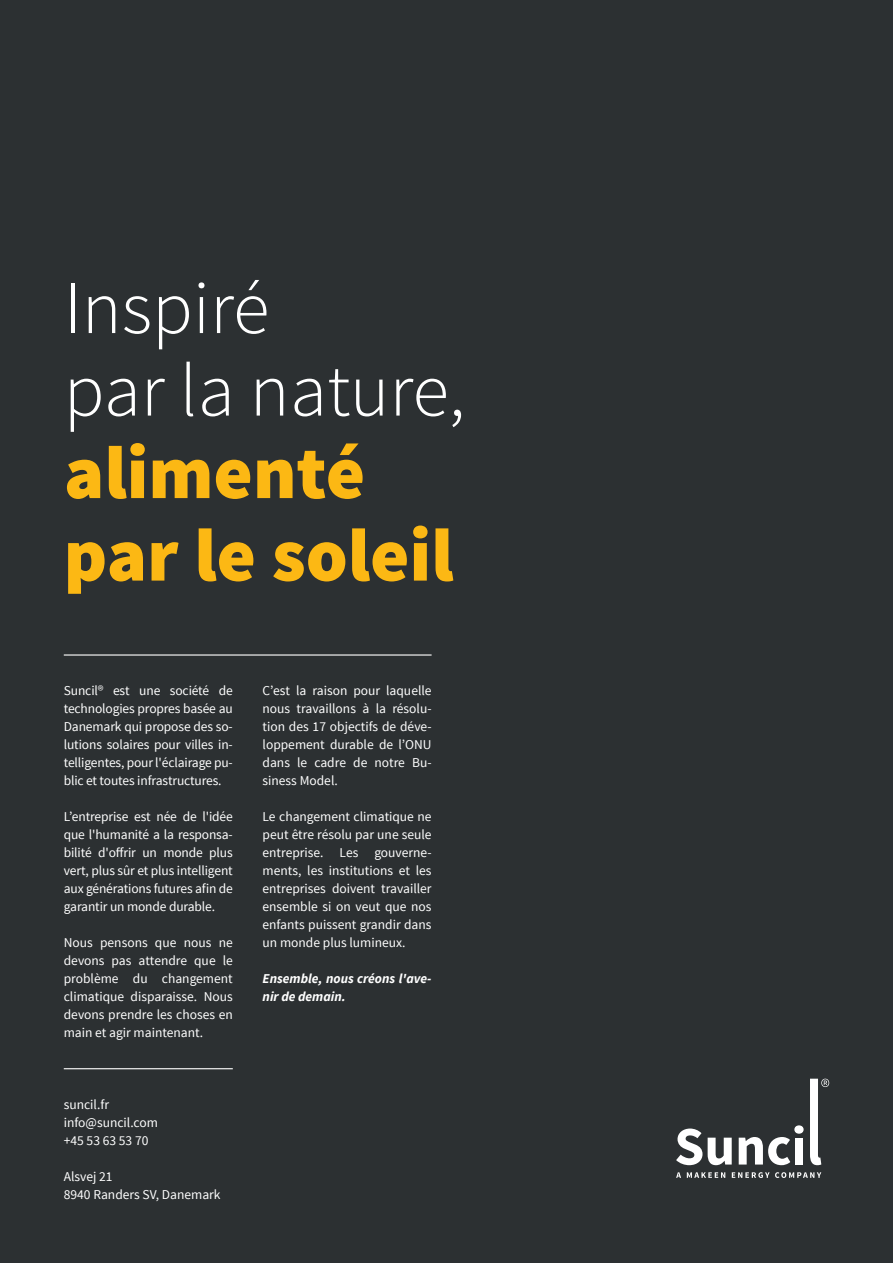
<style>
.page{position:relative;width:893px;height:1263px;background:#2c3032}
.page>*{position:absolute;margin:0;border:0;box-sizing:border-box;transform-origin:0 0}
.t1{font:300 75px/82.5px "Source Sans Pro";color:#fff}
.t2{font:900 75px/82.5px "Source Sans Pro";color:#fcb814}
.t3{font:13.5px/18px "Source Sans Pro";color:#fff;text-align:justify}
.t4{font:italic 700 13.5px/18px "Source Sans Pro";color:#fff}
</style>
<div class="page">
<svg style="left:676px;top:1128px;width:26px;height:37px"></svg>
<svg style="left:708px;top:1138px;width:24px;height:27px"></svg>
<svg style="left:739px;top:1137px;width:51px;height:28px"></svg>
<div style="left:794px;top:1125px;width:10px;height:9px;background:#fff;border-radius:50%"></div>
<div style="left:795px;top:1138px;width:8px;height:26px;background:#fff"></div>
<svg style="left:810px;top:1079px;width:19px;height:86px"></svg>
<svg style="left:676px;top:1172px;width:5px;height:6px"></svg>
<svg style="left:687px;top:1172px;width:38px;height:6px"></svg>
<svg style="left:732px;top:1172px;width:89px;height:6px"></svg>
<hr style="left:64px;top:654px;width:368px;height:2px;background:#fff">
<hr style="left:64px;top:1068px;width:169px;height:1px;background:#fff">
<h1 class="t1" style="left:64px;top:267px;width:403px">Inspiré<br>par la nature,</h1>
<h1 class="t2" style="left:64px;top:435px;width:391px">alimenté par le soleil</h1>
<p class="t3" style="left:64px;top:682px;width:171px">Suncil® est une société de technologies propres basée au Danemark qui propose des so&shy;lutions solaires pour villes in&shy;telligentes, pour l'éclairage pu&shy;blic et toutes infrastructures.</p>
<p class="t3" style="left:64px;top:808px;width:171px">L’entreprise est née de l'idée que l'humanité a la responsa&shy;bilité d'offrir un monde plus vert, plus sûr et plus intelligent aux générations futures afin de garantir un monde durable.</p>
<p class="t3" style="left:64px;top:934px;width:171px">Nous pensons que nous ne devons pas attendre que le problème du changement climatique disparaisse. Nous devons prendre les choses en main et agir maintenant.</p>
<p class="t3" style="left:64px;top:1096px;width:96px;text-align:left">suncil.fr info@suncil.com +45 53 63 53 70</p>
<p class="t3" style="left:64px;top:1168px;width:158px">Alsvej 21<br>8940 Randers SV, Danemark</p>
<p class="t3" style="left:263px;top:682px;width:171px">C’est la raison pour laquelle nous travaillons à la résolu&shy;tion des 17 objectifs de déve&shy;loppement durable de l’ONU dans le cadre de notre Bu&shy;siness Model.</p>
<p class="t3" style="left:263px;top:808px;width:171px">Le changement climatique ne peut être résolu par une seule entreprise. Les gouverne&shy;ments, les institutions et les entreprises doivent travailler ensemble si on veut que nos enfants puissent grandir dans un monde plus lumineux.</p>
<p class="t4" style="left:263px;top:970px;width:171px">Ensemble, nous créons l'ave&shy;nir de demain.</p>
</div>
